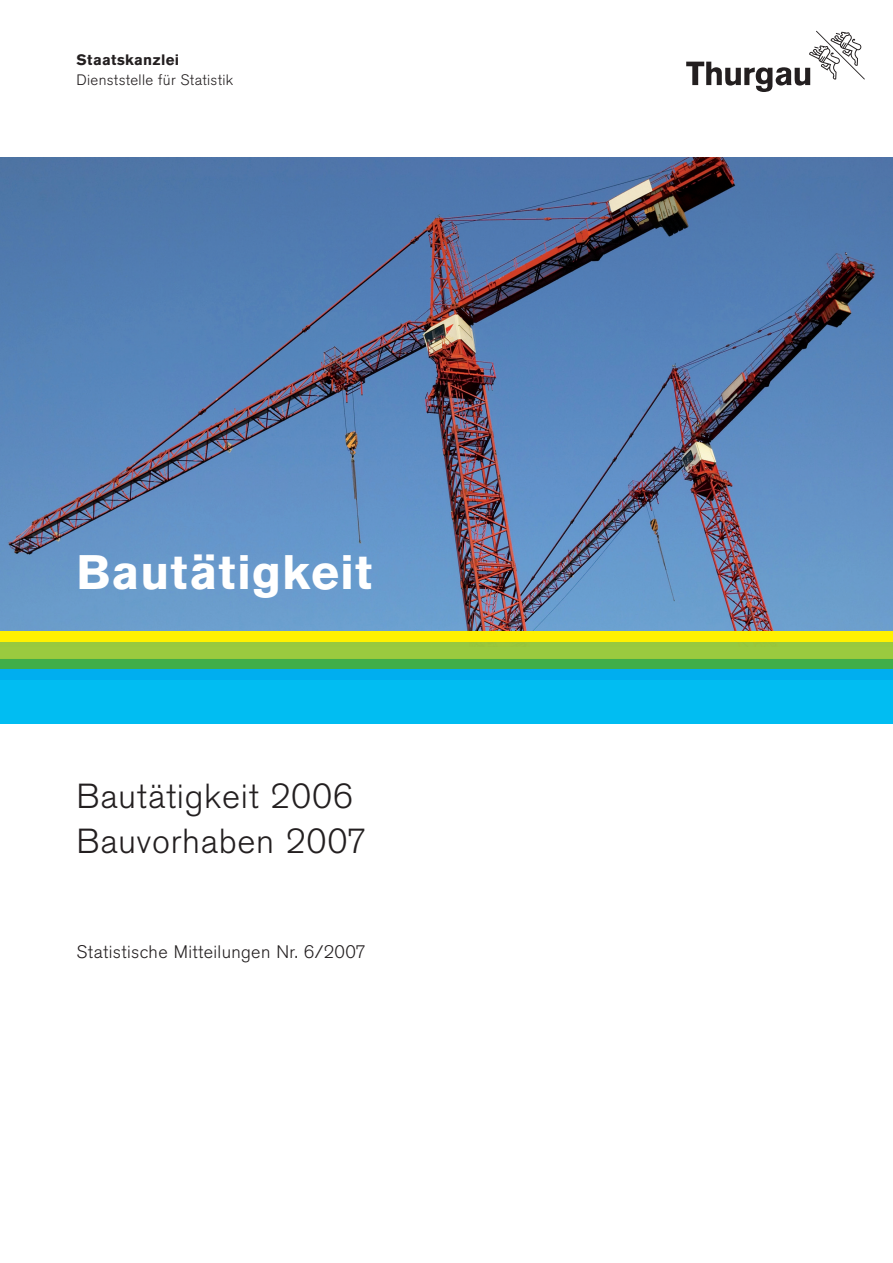
<style>
.page{position:relative;width:893px;height:1263px;background:#fff}
.page>*{position:absolute;margin:0;border:0;box-sizing:border-box;transform-origin:0 0}
.t1{font:700 48px "Akzidenz Grotesk BQ";letter-spacing:.02em;color:#fff}
.t2{font:300 34.5px/45px "Akzidenz Grotesk BQ";letter-spacing:.02em;color:#231f20}
.t3{font:300 18px "Akzidenz Grotesk BQ";letter-spacing:.02em;color:#231f20}
.t4{font:300 15px "Akzidenz Grotesk BQ";letter-spacing:.02em;color:#231f20}
.t5{font:700 15px "Akzidenz Grotesk BQ";letter-spacing:.02em;color:#231f20}
</style>
<div class="page">
<img style="left:0;top:157px;width:893px;height:474px">
<svg style="left:686px;top:31px;width:179px;height:61px"></svg>
<div style="left:0;top:680px;width:893px;height:44px;background:#01bdf2"></div>
<div style="left:0;top:631px;width:893px;height:11px;background:#fff101"></div>
<div style="left:0;top:659px;width:893px;height:10px;background:#40ae49"></div>
<div style="left:0;top:646px;width:893px;height:13px;background:#9aca3f"></div>
<hr style="left:0;top:642px;width:893px;height:4px;background:#97c93f">
<div style="left:0;top:669px;width:893px;height:11px;background:#00aeef"></div>
<p class="t5" style="left:77px;top:51px;width:104px">Staatskanzlei</p>
<p class="t4" style="left:77px;top:71px;width:158px">Dienststelle für Statistik</p>
<h1 class="t1" style="left:77px;top:544px;width:297px">Bautätigkeit</h1>
<h2 class="t2" style="left:77px;top:774px;width:292px">Bautätigkeit 2006<br>Bauvorhaben 2007</h2>
<p class="t3" style="left:77px;top:942px;width:291px">Statistische Mitteilungen Nr. 6/2007</p>
</div>
